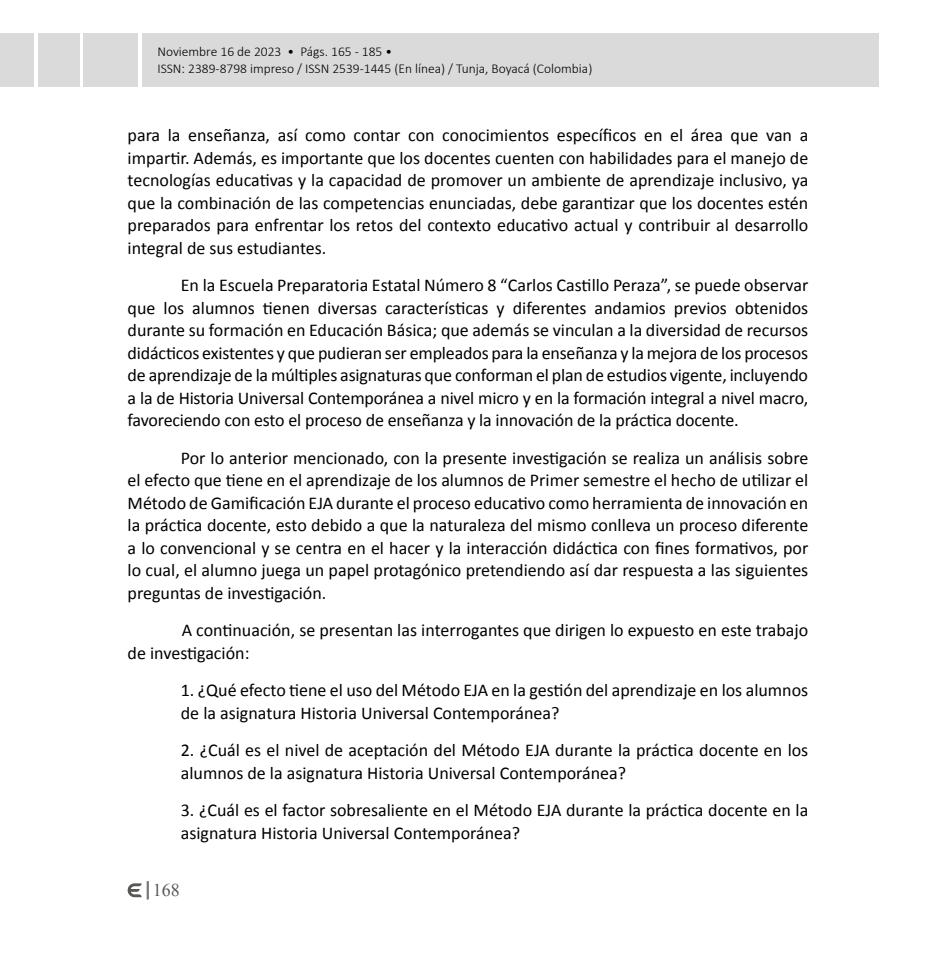
<style>
.page{position:relative;width:936px;height:978px;background:#fff}
.page>*{position:absolute;margin:0;border:0;box-sizing:border-box;transform-origin:0 0}
.t1{font:18px/22.5px "Calibri";color:#000}
.t2{font:18px "Times New Roman";color:#575756}
.t3{font:300 13.5px/16.2px "Calibri";color:#000}
</style>
<div class="page">
<svg style="left:128px;top:881px;width:21px;height:18px"></svg>
<div style="left:38px;top:33px;width:41px;height:53px;background:#dadada"></div>
<div style="left:0;top:33px;width:34px;height:53px;background:#dadada"></div>
<div style="left:83px;top:33px;width:55px;height:53px;background:#dadada"></div>
<div style="left:142px;top:33px;width:736px;height:53px;background:#dadada"></div>
<p class="t3" style="left:157px;top:43px;width:436px">Noviembre 16 de 2023 • Págs. 165 - 185 •<br>ISSN: 2389-8798 impreso / ISSN 2539-1445 (En línea) / Tunja, Boyacá (Colombia)</p>
<p class="t1" style="left:128px;top:124px;width:682px;text-align:justify">para la enseñanza, así como contar con conocimientos específicos en el área que van a impartir. Además, es importante que los docentes cuenten con habilidades para el manejo de tecnologías educativas y la capacidad de promover un ambiente de aprendizaje inclusivo, ya que la combinación de las competencias enunciadas, debe garantizar que los docentes estén preparados para enfrentar los retos del contexto educativo actual y contribuir al desarrollo integral de sus estudiantes.</p>
<p class="t1" style="left:128px;top:274px;width:682px;text-align:justify;text-indent:53px">En la Escuela Preparatoria Estatal Número 8 “Carlos Castillo Peraza”, se puede observar que los alumnos tienen diversas características y diferentes andamios previos obtenidos durante su formación en Educación Básica; que además se vinculan a la diversidad de recursos didácticos existentes y que pudieran ser empleados para la enseñanza y la mejora de los procesos de aprendizaje de la múltiples asignaturas que conforman el plan de estudios vigente, incluyendo a la de Historia Universal Contemporánea a nivel micro y en la formación integral a nivel macro, favoreciendo con esto el proceso de enseñanza y la innovación de la práctica docente.</p>
<p class="t1" style="left:128px;top:446px;width:682px;text-align:justify;text-indent:53px">Por lo anterior mencionado, con la presente investigación se realiza un análisis sobre el efecto que tiene en el aprendizaje de los alumnos de Primer semestre el hecho de utilizar el Método de Gamificación EJA durante el proceso educativo como herramienta de innovación en la práctica docente, esto debido a que la naturaleza del mismo conlleva un proceso diferente a lo convencional y se centra en el hacer y la interacción didáctica con fines formativos, por lo cual, el alumno juega un papel protagónico pretendiendo así dar respuesta a las siguientes preguntas de investigación.</p>
<p class="t1" style="left:128px;top:619px;width:682px;text-indent:54px">A continuación, se presentan las interrogantes que dirigen lo expuesto en este trabajo de investigación:</p>
<p class="t1" style="left:181px;top:679px;width:629px">1. ¿Qué efecto tiene el uso del Método EJA en la gestión del aprendizaje en los alumnos de la asignatura Historia Universal Contemporánea?</p>
<p class="t1" style="left:181px;top:739px;width:629px">2. ¿Cuál es el nivel de aceptación del Método EJA durante la práctica docente en los alumnos de la asignatura Historia Universal Contemporánea?</p>
<p class="t1" style="left:181px;top:799px;width:629px">3. ¿Cuál es el factor sobresaliente en el Método EJA durante la práctica docente en la asignatura Historia Universal Contemporánea?</p>
<p class="t2" style="left:153px;top:878px;width:28px">168</p>
</div>
